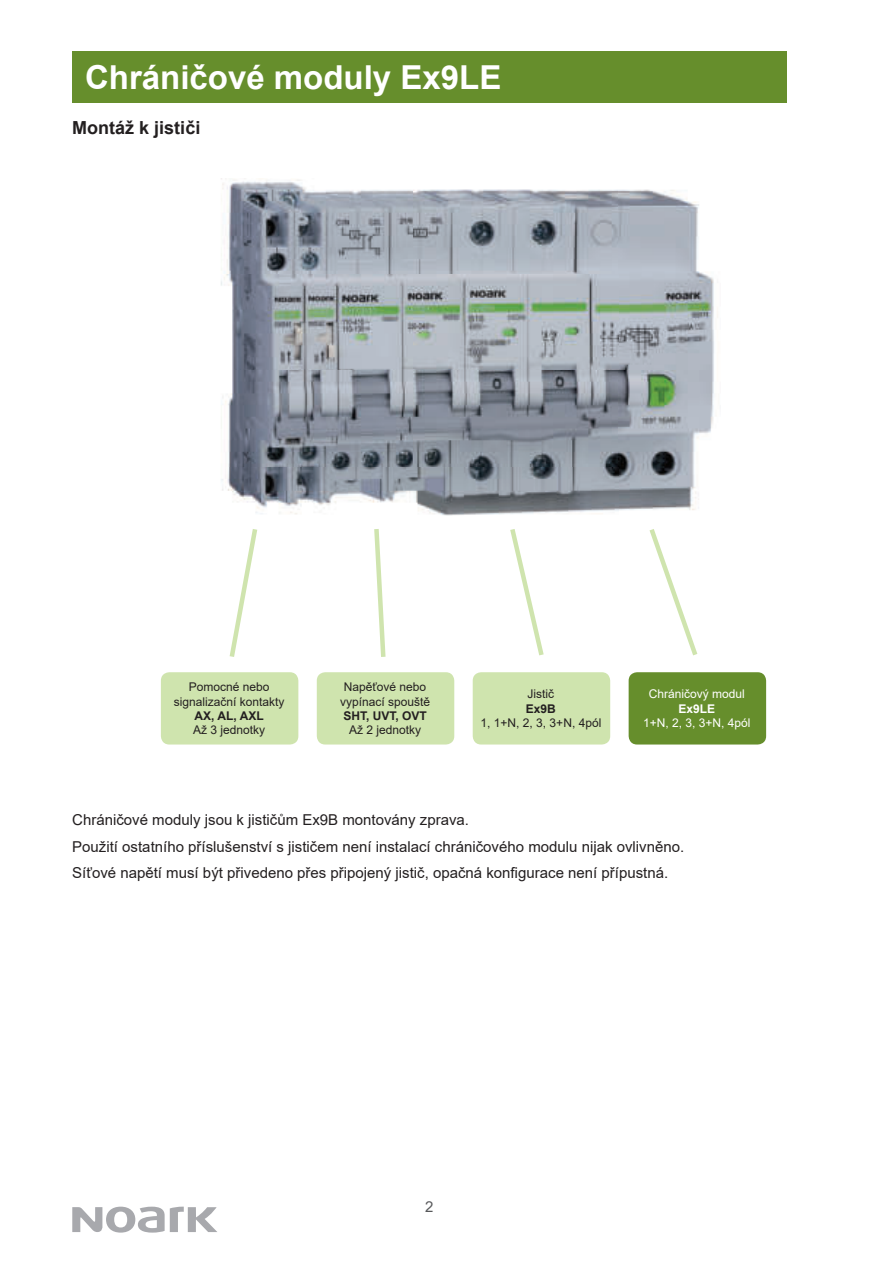
<style>
.page{position:relative;width:893px;height:1263px;background:#fff}
.page>*{position:absolute;margin:0;border:0;box-sizing:border-box;transform-origin:0 0}
.t1{font:700 33px "Arial";color:#fff}
.t2{font:700 18px "Arial";color:#231f20}
.t3{font:15px/26.5px "Arial";color:#231f20}
.t4{font:15px "Arial";color:#57585a}
.t5{font:12px/14.4px "Arial";color:#231f20;text-align:center}
.t6{font:12px "Arial";color:#fff}
.t7{font:700 12px "Arial";color:#231f20}
.t8{font:700 12px "Arial";color:#fff}
</style>
<div class="page">
<svg style="left:72px;top:1206px;width:145px;height:26px"></svg>
<div style="left:72px;top:51px;width:715px;height:51px;background:#668e2c"></div>
<img style="left:221px;top:179px;width:497px;height:336px">
<div style="left:473px;top:672px;width:137px;height:72px;background:#cfe4ae;border-radius:9px"></div>
<div style="left:629px;top:672px;width:137px;height:72px;background:#668e2c;border-radius:9px"></div>
<div style="left:317px;top:672px;width:137px;height:72px;background:#cfe4ae;border-radius:9px"></div>
<div style="left:161px;top:672px;width:137px;height:72px;background:#cfe4ae;border-radius:9px"></div>
<svg style="left:510px;top:529px;width:34px;height:127px"></svg>
<svg style="left:649px;top:529px;width:49px;height:127px"></svg>
<svg style="left:374px;top:529px;width:12px;height:128px"></svg>
<svg style="left:229px;top:529px;width:29px;height:128px"></svg>
<h1 class="t1" style="left:85px;top:54px;width:418px">Chráničové moduly Ex9LE</h1>
<p class="t2" style="left:72px;top:115px;width:130px">Montáž k jističi</p>
<p class="t5" style="left:174px;top:680px;width:112px">Pomocné nebo signalizační kontakty</p>
<p class="t7" style="left:195px;top:707px;width:71px">AX, AL, AXL</p>
<p class="t5" style="left:193px;top:723px;width:74px">Až 3 jednotky</p>
<p class="t5" style="left:340px;top:680px;width:92px">Napěťové nebo vypínací spouště</p>
<p class="t7" style="left:343px;top:707px;width:85px">SHT, UVT, OVT</p>
<p class="t5" style="left:349px;top:723px;width:74px">Až 2 jednotky</p>
<p class="t5" style="left:528px;top:687px;width:28px">Jistič</p>
<p class="t7" style="left:526px;top:700px;width:32px">Ex9B</p>
<p class="t5" style="left:481px;top:716px;width:122px">1, 1+N, 2, 3, 3+N, 4pól</p>
<p class="t6" style="left:649px;top:686px;width:98px">Chráničový modul</p>
<p class="t8" style="left:678px;top:700px;width:38px">Ex9LE</p>
<p class="t6" style="left:643px;top:715px;width:109px">1+N, 2, 3, 3+N, 4pól</p>
<p class="t3" style="left:72px;top:807px;width:613px">Chráničové moduly jsou k jističům Ex9B montovány zprava.<br>Použití ostatního příslušenství s jističem není instalací chráničového modulu nijak ovlivněno.<br>Síťové napětí musí být přivedeno přes připojený jistič, opačná konfigurace není přípustná.</p>
<p class="t4" style="left:425px;top:1197px;width:10px">2</p>
</div>
